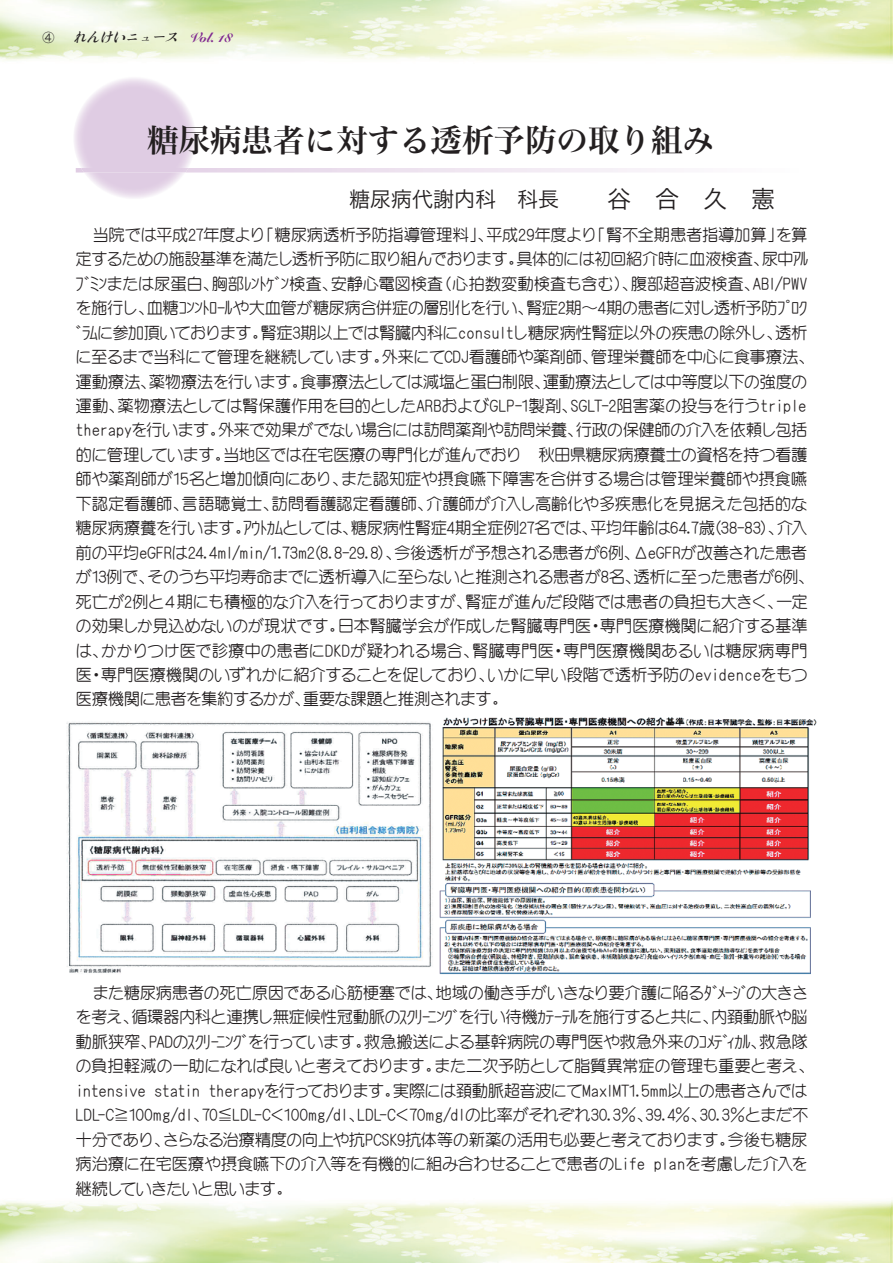
<style>
.page{position:relative;width:893px;height:1263px;background:#fff}
.page>*{position:absolute;margin:0;border:0;box-sizing:border-box;transform-origin:0 0}
.t1{font:31.5px "Hira Min Pro W6";color:#231f20}
.t2{font:21px "Hira Kaku Pro W3";color:#231f20}
.t3{font:16.5px/24.5px "Yenti EG Medium SJIS";letter-spacing:-.035em;color:#231f20}
.t4{font:italic 13.05px "MOJ Mojikumi Kana SH";color:#231f20}
.t5{font:12px "Hira Kaku Pro W3";color:#231f20}
.s1{font-family:"Snell Roundhand";font-weight:900;font-style:normal;font-size:13.5px;color:#802990}
.s2{font-size:24px}
.s3{font-family:"Shin Go";font-weight:300}
</style>
<div class="page">
<img style="left:0;top:0;width:893px;height:61px">
<img style="left:0;top:1200px;width:893px;height:63px">
<svg style="left:196px;top:168px;width:474px;height:4px"></svg>
<img style="left:81px;top:168px;width:107px;height:4px">
<img style="left:66px;top:717px;width:751px;height:257px">
<p class="t5" style="left:42px;top:27px;width:13px">④</p>
<p class="t4" style="left:73px;top:31px;width:160px">れんけいニュース <span class="s1">Vol. 18</span></p>
<h1 class="t1" style="left:147px;top:112px;width:568px">糖尿病患者に対する透析予防の取り組み</h1>
<p class="t2" style="left:349px;top:180px;width:427px">糖尿病代謝内科　科長<span class="s2">　　谷　合　久　憲</span></p>
<p class="t3" style="left:76px;top:222px;width:741px">　当院では平成27年度より「糖尿病透析予防指導管理料」、平成29年度より「腎不全期患者指導加算」を算定するための施設基準を満たし透析予防に取り組んでおります。具体的には初回紹介時に血液検査、尿中ｱﾙﾌﾞﾐﾝまたは尿蛋白、胸部ﾚﾝﾄｹﾞﾝ検査、安静心電図検査（心拍数変動検査も含む）、腹部超音波検査、ABI/PWVを施行し、血糖ｺﾝﾝﾄﾛｰﾙや大血管が糖尿病合併症の層別化を行い、腎症2期<span class="s3">～</span>4期の患者に対し透析予防ﾌﾟﾛｸﾞﾗﾑに参加頂いております。腎症3期以上では腎臓内科にconsultし糖尿病性腎症以外の疾患の除外し、透析に至るまで当科にて管理を継続しています。外来にてCDJ看護師や薬剤師、管理栄養師を中心に食事療法、運動療法、薬物療法を行います。食事療法としては減塩と蛋白制限、運動療法としては中等度以下の強度の運動、薬物療法としては腎保護作用を目的としたARBおよびGLP-1製剤、SGLT-2阻害薬の投与を行うtriple therapyを行います。外来で効果がでない場合には訪問薬剤や訪問栄養、行政の保健師の介入を依頼し包括的に管理しています。当地区では在宅医療の専門化が進んでおり　秋田県糖尿病療養士の資格を持つ看護師や薬剤師が15名と増加傾向にあり、また認知症や摂食嚥下障害を合併する場合は管理栄養師や摂食嚥下認定看護師、言語聴覚士、訪問看護認定看護師、介護師が介入し高齢化や多疾患化を見据えた包括的な糖尿病療養を行います。ｱｳﾄｶﾑとしては、糖尿病性腎症4期全症例27名では、平均年齢は64.7歳(38-83)、介入前の平均eGFRは24.4ml/min/1.73m2(8.8-29.8)、今後透析が予想される患者が6例、ΔeGFRが改善された患者が13例で、そのうち平均寿命までに透析導入に至らないと推測される患者が8名、透析に至った患者が6例、死亡が2例と４期にも積極的な介入を行っておりますが、腎症が進んだ段階では患者の負担も大きく、一定の効果しか見込めないのが現状です。日本腎臓学会が作成した腎臓専門医・専門医療機関に紹介する基準は、かかりつけ医で診療中の患者にDKDが疑われる場合、腎臓専門医・専門医療機関あるいは糖尿病専門医・専門医療機関のいずれかに紹介することを促しており、いかに早い段階で透析予防のevidenceをもつ医療機関に患者を集約するかが、重要な課題と推測されます。</p>
<p class="t3" style="left:76px;top:980px;width:741px">　また糖尿病患者の死亡原因である心筋梗塞では、地域の働き手がいきなり要介護に陥るﾀﾞﾒｰｼﾞの大きさを考え、循環器内科と連携し無症候性冠動脈のｽｸﾘｰﾆﾝｸﾞを行い待機ｶﾃｰﾃﾙを施行すると共に、内頚動脈や脳動脈狭窄、PADのｽｸﾘｰﾆﾝｸﾞを行っています。救急搬送による基幹病院の専門医や救急外来のｺﾒﾃﾞｨｶﾙ、救急隊の負担軽減の一助になれば良いと考えております。また二次予防として脂質異常症の管理も重要と考え、intensive statin therapyを行っております。実際には頚動脈超音波にてMaxIMT1.5mm以上の患者さんではLDL-C≧100mg/dl、70≦LDL-C＜100mg/dl、LDL-C＜70mg/dlの比率がそれぞれ30.3％、39.4％、30.3％とまだ不十分であり、さらなる治療精度の向上や抗PCSK9抗体等の新薬の活用も必要と考えております。今後も糖尿病治療に在宅医療や摂食嚥下の介入等を有機的に組み合わせることで患者のLife planを考慮した介入を継続していきたいと思います。</p>
</div>
